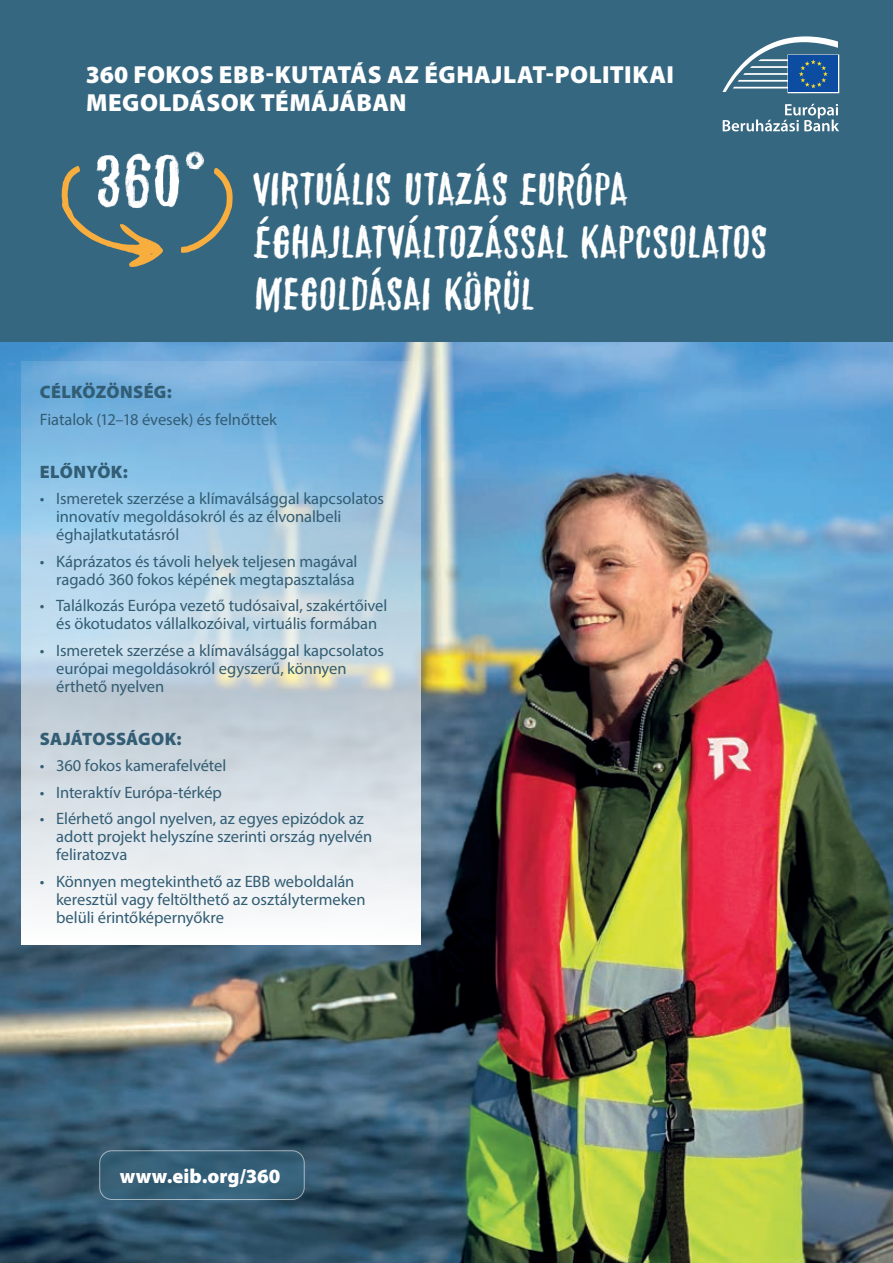
<style>
.page{position:relative;width:893px;height:1263px;background:#fff}
.page>*{position:absolute;margin:0;border:0;box-sizing:border-box;transform-origin:0 0}
._360{font:81.45px "Marchofthepigs";color:#fff}
.TITRE_LEAFLET{font:49.5px/52.5px "Marchofthepigs";color:#fff}
.PETIT_TITRE{font:900 24.75px/28.5px "Myriad Pro";letter-spacing:.015em;color:#fff}
.WWW_EIB{font:900 20.25px "Myriad Pro";letter-spacing:.005em;color:#fff}
.TITRE_BOX{font:900 18px "Myriad Pro";letter-spacing:.01em;color:#325d74}
.TEXTE_BOX_BULLET{font:16.5px/18px "Myriad Pro";letter-spacing:-.005em;color:#325d74}
.TEXTE_BOX{font:16.5px "Myriad Pro";letter-spacing:-.005em;color:#325d74}
</style>
<div class="page">
<div style="left:0;top:0;width:893px;height:1157px;background:#366780"></div>
<img style="left:0;top:342px;width:893px;height:921px">
<svg style="left:722px;top:36px;width:117px;height:57px"></svg>
<svg style="left:723px;top:104px;width:116px;height:27px"></svg>
<svg style="left:21px;top:361px;width:400px;height:583px;background:#bbd3e4"></svg>
<svg style="left:61px;top:166px;width:102px;height:101px"></svg>
<svg style="left:181px;top:151px;width:52px;height:102px"></svg>
<div style="left:100px;top:1151px;width:204px;height:48px;background:#366178;border-radius:12px"></div>
<div style="left:99px;top:1150px;width:206px;height:50px;border:1px solid #fff;border-radius:12px"></div>
<svg style="left:507px;top:270px;width:11px;height:7px"></svg>
<p class="PETIT_TITRE" style="left:86px;top:59px;width:589px">360 FOKOS EBB-KUTATÁS AZ ÉGHAJLAT-POLITIKAI<br>MEGOLDÁSOK TÉMÁJÁBAN</p>
<p class="_360" style="left:93px;top:142px;width:91px">360</p>
<p class="TITRE_LEAFLET" style="left:335px;top:153px;width:15px">´</p>
<p class="TITRE_LEAFLET" style="left:475px;top:153px;width:15px">´</p>
<p class="TITRE_LEAFLET" style="left:579px;top:153px;width:15px">´</p>
<p class="TITRE_LEAFLET" style="left:252px;top:163px;width:517px">VIRTUALIS UTAZAS EUROPA É<br>EGHAJLATVALTOZASSAL KAPCSOLATOS<br>MEGOLDASAI KÖRUL</p>
<p class="TITRE_LEAFLET" style="left:258px;top:206px;width:15px">´</p>
<p class="TITRE_LEAFLET" style="left:408px;top:205px;width:15px">´</p>
<p class="TITRE_LEAFLET" style="left:488px;top:205px;width:15px">´</p>
<p class="TITRE_LEAFLET" style="left:370px;top:257px;width:15px">´</p>
<p class="TITRE_BOX" style="left:40px;top:380px;width:133px">CÉLKÖZÖNSÉG:</p>
<p class="TEXTE_BOX" style="left:40px;top:409px;width:239px">Fiatalok (12–18 évesek) és felnőttek</p>
<p class="TITRE_BOX" style="left:40px;top:460px;width:89px">ELŐNYÖK:</p>
<p class="TEXTE_BOX_BULLET" style="left:56px;top:490px;width:329px;text-indent:-16px">• Ismeretek szerzése a klímaválsággal kapcsolatos innovatív megoldásokról és az élvonalbeli éghajlatkutatásról</p>
<p class="TEXTE_BOX_BULLET" style="left:40px;top:552px;width:319px;text-align:right">• Káprázatos és távoli helyek teljesen magával ragadó 360 fokos képének megtapasztalása</p>
<p class="TEXTE_BOX_BULLET" style="left:40px;top:597px;width:349px;text-align:center">• Találkozás Európa vezető tudósaival, szakértőivel és ökotudatos vállalkozóival, virtuális formában</p>
<p class="TEXTE_BOX_BULLET" style="left:56px;top:641px;width:329px;text-indent:-16px">• Ismeretek szerzése a klímaválsággal kapcsolatos európai megoldásokról egyszerű, könnyen érthető nyelven</p>
<p class="TITRE_BOX" style="left:40px;top:727px;width:143px">SAJÁTOSSÁGOK:</p>
<p class="TEXTE_BOX_BULLET" style="left:40px;top:757px;width:188px">• 360 fokos kamerafelvétel</p>
<p class="TEXTE_BOX_BULLET" style="left:40px;top:783px;width:184px">• Interaktív Európa-térkép</p>
<p class="TEXTE_BOX_BULLET" style="left:56px;top:810px;width:318px;text-indent:-16px">• Elérhető angol nyelven, az egyes epizódok az adott projekt helyszíne szerinti ország nyelvén feliratozva</p>
<p class="TEXTE_BOX_BULLET" style="left:56px;top:872px;width:311px;text-indent:-16px">• Könnyen megtekinthető az EBB weboldalán keresztül vagy feltölthető az osztálytermeken belüli érintőképernyőkre</p>
<p class="WWW_EIB" style="left:120px;top:1162px;width:162px">www.eib.org/360</p>
</div>
